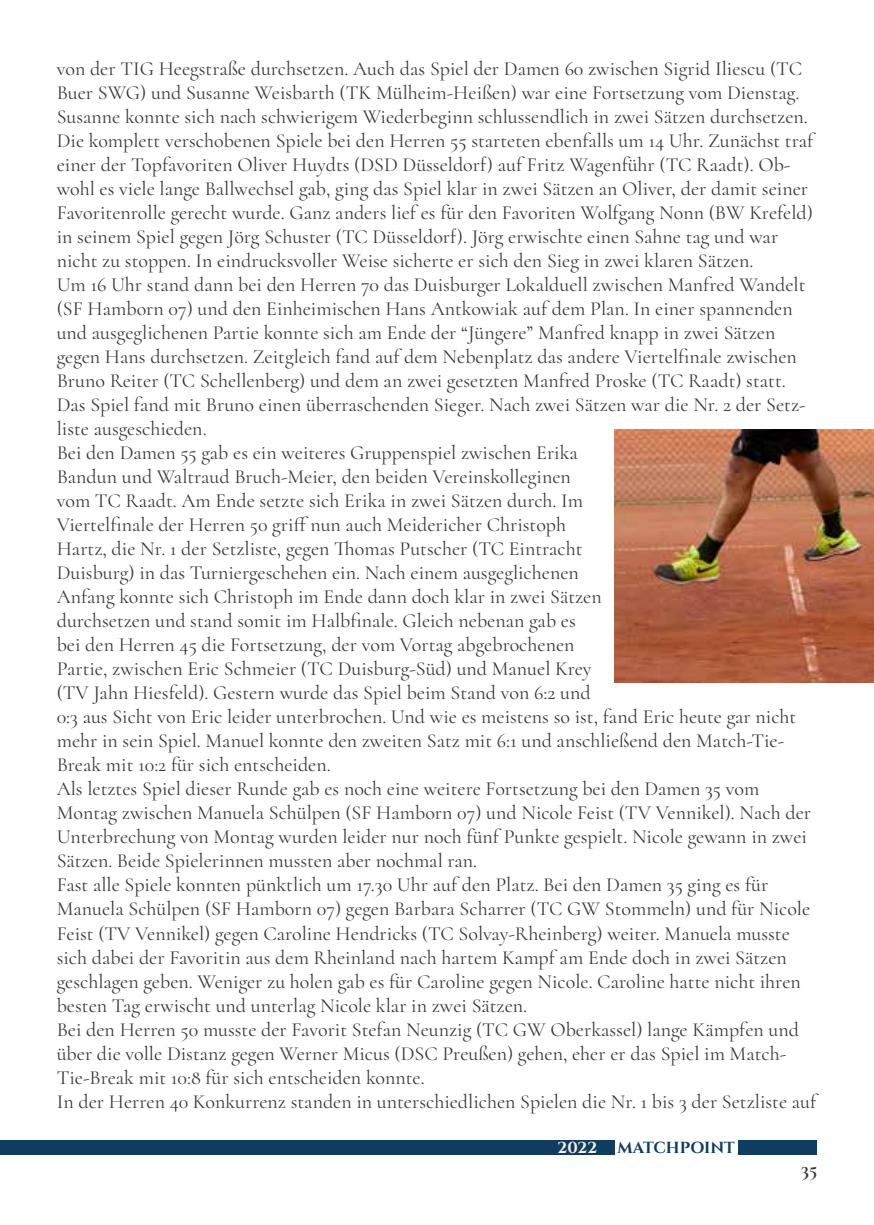
<style>
.page{position:relative;width:874px;height:1225px;background:#fff}
.page>*{position:absolute;margin:0;border:0;box-sizing:border-box;transform-origin:0 0}
.t1{font:20px/24px "Cormorant";color:#363635}
.t2{font:700 20px "Cormorant";color:#363635}
.t3{font:700 16px "Cinzel";color:#103c61}
.t4{font:700 16px "Cinzel";color:#f4f0ed}
</style>
<div class="page">
<div style="left:0;top:1140px;width:614px;height:14px;background:#103c61"></div>
<div style="left:737px;top:1140px;width:79px;height:14px;background:#103c61"></div>
<img style="left:614px;top:429px;width:259px;height:254px">
<p class="t1" style="left:57px;top:57px;width:761px">von der TIG Heegstraße durchsetzen. Auch das Spiel der Damen 60 zwischen Sigrid Iliescu (TC Buer SWG) und Susanne Weisbarth (TK Mülheim-Heißen) war eine Fortsetzung vom Dienstag.<br>Susanne konnte sich nach schwierigem Wiederbeginn schlussendlich in zwei Sätzen durchsetzen.<br>Die komplett verschobenen Spiele bei den Herren 55 starteten ebenfalls um 14 Uhr. Zunächst traf einer der Topfavoriten Oliver Huydts (DSD Düsseldorf) auf Fritz Wagenführ (TC Raadt). Ob&shy;wohl es viele lange Ballwechsel gab, ging das Spiel klar in zwei Sätzen an Oliver, der damit seiner Favoritenrolle gerecht wurde. Ganz anders lief es für den Favoriten Wolfgang Nonn (BW Krefeld) in seinem Spiel gegen Jörg Schuster (TC Düsseldorf). Jörg erwischte einen Sahne tag und war nicht zu stoppen. In eindrucksvoller Weise sicherte er sich den Sieg in zwei klaren Sätzen.<br>Um 16 Uhr stand dann bei den Herren 70 das Duisburger Lokalduell zwischen Manfred Wandelt (SF Hamborn 07) und den Einheimischen Hans Antkowiak auf dem Plan. In einer spannenden und ausgeglichenen Partie konnte sich am Ende der “Jüngere” Manfred knapp in zwei Sätzen gegen Hans durchsetzen. Zeitgleich fand auf dem Nebenplatz das andere Viertelfinale zwischen Bruno Reiter (TC Schellenberg) und dem an zwei gesetzten Manfred Proske (TC Raadt) statt.<br>Das Spiel fand mit Bruno einen überraschenden Sieger. Nach zwei Sätzen war die Nr. 2 der Setz&shy;liste ausgeschieden.<br>Bei den Damen 55 gab es ein weiteres Gruppenspiel zwischen Erika<br>Bandun und Waltraud Bruch-Meier, den beiden Vereinskolleginen<br>vom TC Raadt. Am Ende setzte sich Erika in zwei Sätzen durch. Im<br>Viertelfinale der Herren 50 griff nun auch Meidericher Christoph<br>Hartz, die Nr. 1 der Setzliste, gegen Thomas Putscher (TC Eintracht<br>Duisburg) in das Turniergeschehen ein. Nach einem ausgeglichenen<br>Anfang konnte sich Christoph im Ende dann doch klar in zwei Sätzen<br>durchsetzen und stand somit im Halbfinale. Gleich nebenan gab es<br>bei den Herren 45 die Fortsetzung, der vom Vortag abgebrochenen<br>Partie, zwischen Eric Schmeier (TC Duisburg-Süd) und Manuel Krey<br>(TV Jahn Hiesfeld). Gestern wurde das Spiel beim Stand von 6:2 und<br>0:3 aus Sicht von Eric leider unterbrochen. Und wie es meistens so ist, fand Eric heute gar nicht mehr in sein Spiel. Manuel konnte den zweiten Satz mit 6:1 und anschließend den Match-Tie-Break mit 10:2 für sich entscheiden.<br>Als letztes Spiel dieser Runde gab es noch eine weitere Fortsetzung bei den Damen 35 vom Montag zwischen Manuela Schülpen (SF Hamborn 07) und Nicole Feist (TV Vennikel). Nach der Unterbrechung von Montag wurden leider nur noch fünf Punkte gespielt. Nicole gewann in zwei Sätzen. Beide Spielerinnen mussten aber nochmal ran.<br>Fast alle Spiele konnten pünktlich um 17.30 Uhr auf den Platz. Bei den Damen 35 ging es für Manuela Schülpen (SF Hamborn 07) gegen Barbara Scharrer (TC GW Stommeln) und für Nicole Feist (TV Vennikel) gegen Caroline Hendricks (TC Solvay-Rheinberg) weiter. Manuela musste sich dabei der Favoritin aus dem Rheinland nach hartem Kampf am Ende doch in zwei Sätzen geschlagen geben. Weniger zu holen gab es für Caroline gegen Nicole. Caroline hatte nicht ihren besten Tag erwischt und unterlag Nicole klar in zwei Sätzen.<br>Bei den Herren 50 musste der Favorit Stefan Neunzig (TC GW Oberkassel) lange Kämpfen und über die volle Distanz gegen Werner Micus (DSC Preußen) gehen, eher er das Spiel im Match-Tie-Break mit 10:8 für sich entscheiden konnte.<br>In der Herren 40 Konkurrenz standen in unterschiedlichen Spielen die Nr. 1 bis 3 der Setzliste auf</p>
<p class="t4" style="left:557px;top:1137px;width:41px">2022</p>
<p class="t3" style="left:617px;top:1137px;width:119px">MATCHPOINT</p>
<p class="t2" style="left:800px;top:1156px;width:18px">35</p>
</div>
